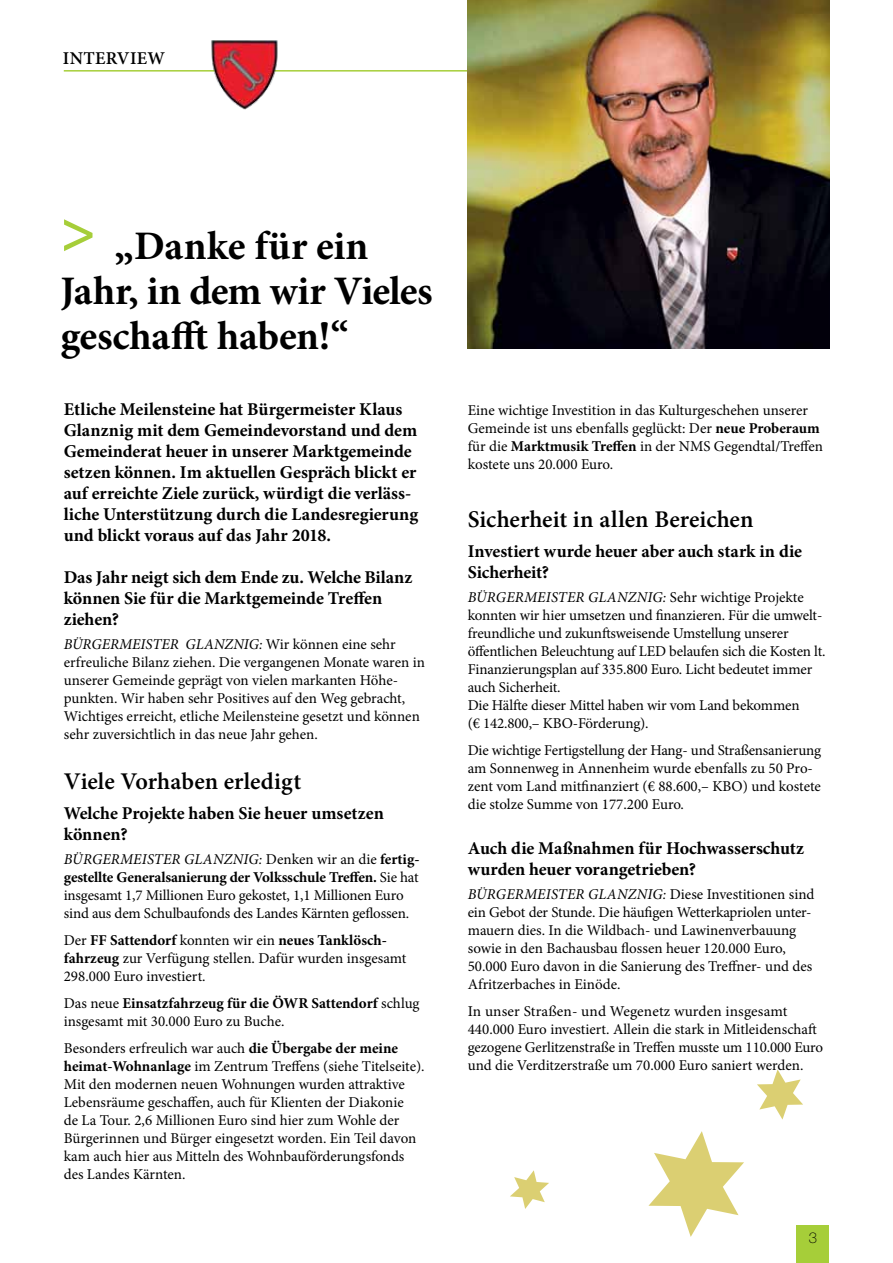
<style>
.page{position:relative;width:893px;height:1263px;background:#fff}
.page>*{position:absolute;margin:0;border:0;box-sizing:border-box;transform-origin:0 0}
.t1{font:700 40.5px/45px "Minion Pro";letter-spacing:-.01em;color:#000}
.t2{font:600 24px "Minion Pro";color:#000}
.t3{font:700 18px/21px "Minion Pro";letter-spacing:-.005em;color:#000}
.t4{font:600 18px "Minion Pro";letter-spacing:.015em;color:#000}
.t5{font:15px/18px "Minion Pro";letter-spacing:-.005em;color:#000}
.t6{font:italic 15px "Minion Pro";letter-spacing:-.005em;color:#000}
.t7{font:100 15px "Helvetica Neue";color:#000}
.s1{font-style:italic}
.s2{font-weight:700}
</style>
<div class="page">
<hr style="left:64px;top:70px;width:765px;height:2px;background:#a6ce39">
<img style="left:208px;top:40px;width:73px;height:70px">
<div style="left:797px;top:1225px;width:32px;height:38px;background:#a6ce39"></div>
<img style="left:468px;top:0;width:361px;height:349px">
<svg style="left:757px;top:1069px;width:46px;height:50px"></svg>
<svg style="left:510px;top:1170px;width:39px;height:39px"></svg>
<svg style="left:648px;top:1131px;width:96px;height:106px"></svg>
<p class="t4" style="left:63px;top:46px;width:104px">INTERVIEW</p>
<h1 class="t1" style="left:60px;top:223px;width:374px"><sup>&gt;</sup> „Danke für ein<br>Jahr, in dem wir Vieles geschafft haben!“</h1>
<p class="t3" style="left:64px;top:398px;width:356px">Etliche Meilensteine hat Bürgermeister Klaus Glanznig mit dem Gemeindevorstand und dem Gemeinderat heuer in unserer Marktgemeinde setzen können. Im aktuellen Gespräch blickt er auf erreichte Ziele zurück, würdigt die verläss&shy;liche Unterstützung durch die Landesregierung und blickt voraus auf das Jahr 2018.</p>
<p class="t3" style="left:64px;top:566px;width:350px">Das Jahr neigt sich dem Ende zu. Welche Bilanz können Sie für die Marktgemeinde Treffen ziehen?</p>
<p class="t5" style="left:64px;top:635px;width:363px"><span class="s1">BÜRGERMEISTER GLANZNIG:</span> Wir können eine sehr erfreuliche Bilanz ziehen. Die vergangenen Monate waren in unserer Gemeinde geprägt von vielen markanten Höhe&shy;punkten. Wir haben sehr Positives auf den Weg gebracht, Wichtiges erreicht, etliche Meilensteine gesetzt und können sehr zuversichtlich in das neue Jahr gehen.</p>
<h2 class="t2" style="left:64px;top:764px;width:239px">Viele Vorhaben erledigt</h2>
<p class="t3" style="left:64px;top:802px;width:322px">Welche Projekte haben Sie heuer umsetzen können?</p>
<p class="t6" style="left:64px;top:849px;width:19px">BÜRGERMEISTER</p>
<p class="t6" style="left:184px;top:849px;width:21px">GLANZNIG</p>
<p class="t5" style="left:64px;top:850px;width:357px;text-indent:195px"><span class="s1">:</span> Denken wir an die <span class="s2">fertig&shy;gestellte Generalsanierung der Volksschule Treffen.</span> Sie hat insgesamt 1,7 Millionen Euro gekostet, 1,1 Millionen Euro sind aus dem Schulbaufonds des Landes Kärnten geflossen.</p>
<p class="t5" style="left:64px;top:931px;width:344px">Der <span class="s2">FF Sattendorf</span> konnten wir ein <span class="s2">neues Tanklösch&shy;fahrzeug</span> zur Verfügung stellen. Dafür wurden insgesamt<br>298.000 Euro investiert.</p>
<p class="t5" style="left:64px;top:994px;width:357px">Das neue <span class="s2">Einsatzfahrzeug für die ÖWR Sattendorf</span> schlug insgesamt mit 30.000 Euro zu Buche.</p>
<p class="t5" style="left:64px;top:1039px;width:362px">Besonders erfreulich war auch <span class="s2">die Übergabe der meine heimat-Wohnanlage</span> im Zentrum Treffens (siehe Titelseite).<br>Mit den modernen neuen Wohnungen wurden attraktive Lebensräume geschaffen, auch für Klienten der Diakonie<br>de La Tour. 2,6 Millionen Euro sind hier zum Wohle der Bürgerinnen und Bürger eingesetzt worden. Ein Teil davon kam auch hier aus Mitteln des Wohnbauförderungsfonds des Landes Kärnten.</p>
<p class="t5" style="left:468px;top:401px;width:357px">Eine wichtige Investition in das Kulturgeschehen unserer Gemeinde ist uns ebenfalls geglückt: Der <span class="s2">neue Proberaum </span>für die <span class="s2">Marktmusik Treffen</span> in der NMS Gegendtal/Treffen kostete uns 20.000 Euro.</p>
<h2 class="t2" style="left:468px;top:502px;width:287px">Sicherheit in allen Bereichen</h2>
<p class="t3" style="left:468px;top:540px;width:336px">Investiert wurde heuer aber auch stark in die<br>Sicherheit?</p>
<p class="t6" style="left:468px;top:586px;width:19px">BÜRGERMEISTER</p>
<p class="t6" style="left:588px;top:586px;width:21px">GLANZNIG</p>
<p class="t5" style="left:468px;top:588px;width:359px;text-indent:195px"><span class="s1">:</span> Sehr wichtige Projekte konnten wir hier umsetzen und finanzieren. Für die umwelt&shy;freundliche und zukunftsweisende Umstellung unserer öffentlichen Beleuchtung auf LED belaufen sich die Kosten lt.<br>Finanzierungsplan auf 335.800 Euro. Licht bedeutet immer auch Sicherheit.<br>Die Hälfte dieser Mittel haben wir vom Land bekommen<br>(€ 142.800,– KBO-Förderung).</p>
<p class="t5" style="left:468px;top:741px;width:355px">Die wichtige Fertigstellung der Hang- und Straßensanierung am Sonnenweg in Annenheim wurde ebenfalls zu 50 Pro&shy;zent vom Land mitfinanziert (€ 88.600,– KBO) und kostete die stolze Summe von 177.200 Euro.</p>
<p class="t3" style="left:468px;top:837px;width:338px">Auch die Maßnahmen für Hochwasserschutz wurden heuer vorangetrieben?</p>
<p class="t6" style="left:468px;top:883px;width:19px">BÜRGERMEISTER</p>
<p class="t6" style="left:588px;top:883px;width:21px">GLANZNIG</p>
<p class="t5" style="left:468px;top:885px;width:348px;text-indent:195px"><span class="s1">:</span> Diese Investitionen sind ein Gebot der Stunde. Die häufigen Wetterkapriolen unter&shy;mauern dies. In die Wildbach- und Lawinenverbauung sowie in den Bachausbau flossen heuer 120.000 Euro, 50.000 Euro davon in die Sanierung des Treffner- und des Afritzerbaches in Einöde.</p>
<p class="t5" style="left:468px;top:1002px;width:357px">In unser Straßen- und Wegenetz wurden insgesamt 440.000 Euro investiert. Allein die stark in Mitleidenschaft gezogene Gerlitzenstraße in Treffen musste um 110.000 Euro und die Verditzerstraße um 70.000 Euro saniert werden.</p>
<p class="t7" style="left:809px;top:1229px;width:10px">3</p>
</div>
